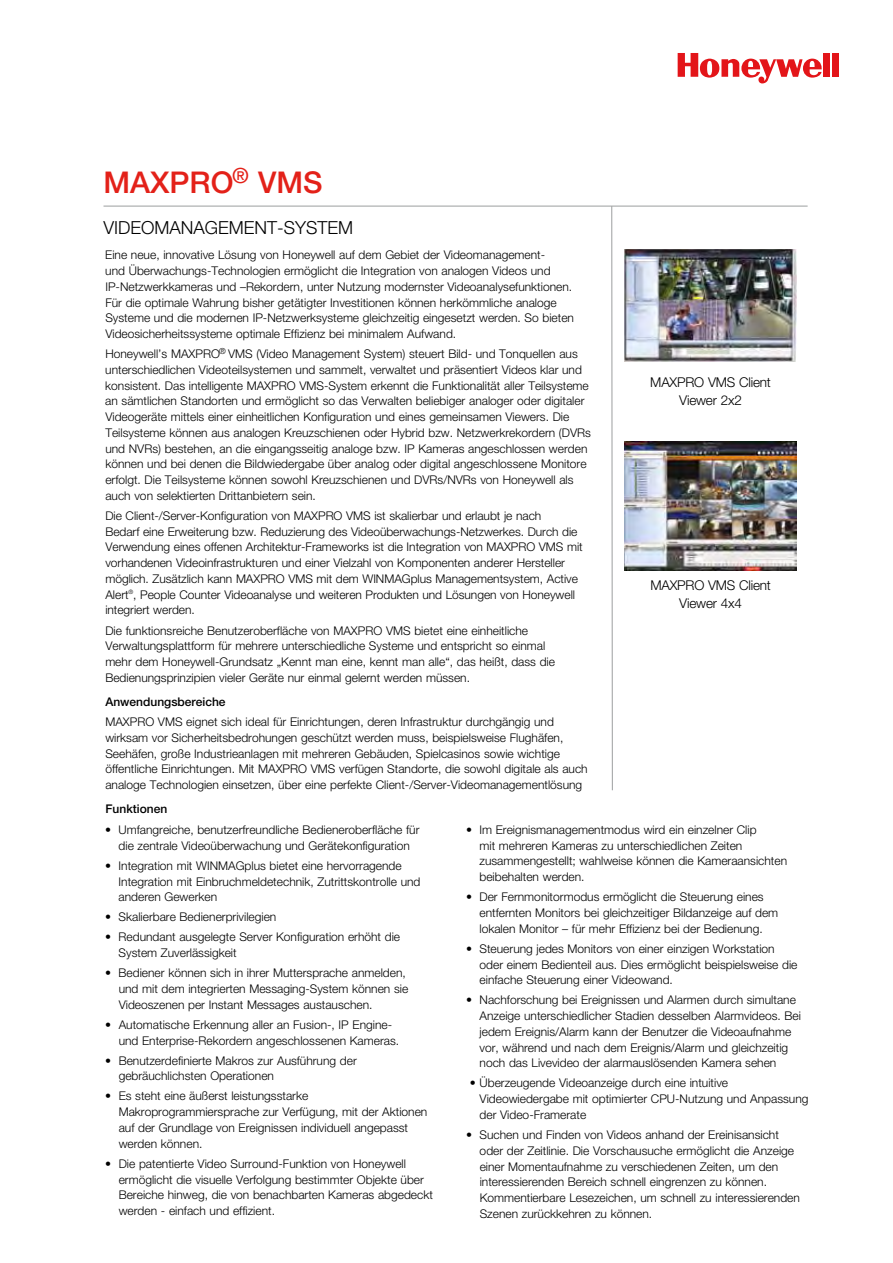
<style>
.page{position:relative;width:893px;height:1263px;background:#fff}
.page>*{position:absolute;margin:0;border:0;box-sizing:border-box;transform-origin:0 0}
.t1{font:500 30px "Helvetica Neue";color:#e32119}
.t2{font:300 18px "Helvetica Neue";color:#000}
.t3{font:300 13.5px/18px "Helvetica Neue";letter-spacing:-.015em;color:#000;text-align:center}
.t4{font:300 12px/15.8px "Helvetica Neue";color:#000}
.t5{font:500 12px "Helvetica Neue";color:#000}
</style>
<div class="page">
<img style="left:624px;top:249px;width:172px;height:112px">
<hr style="left:104px;top:206px;width:704px;height:1px;background:#9c9e9f">
<svg style="left:611px;top:205px;width:2px;height:586px"></svg>
<img style="left:624px;top:441px;width:172px;height:129px">
<div style="left:823px;top:53px;width:7px;height:24px;background:#e31519"></div>
<div style="left:832px;top:53px;width:7px;height:24px;background:#e31519"></div>
<svg style="left:678px;top:53px;width:144px;height:30px"></svg>
<h1 class="t1" style="left:104px;top:165px;width:220px">MAXPRO<sup>®</sup> VMS</h1>
<h2 class="t2" style="left:104px;top:216px;width:251px">VIDEOMANAGEMENT-SYSTEM</h2>
<p class="t4" style="left:105px;top:247px;width:470px">Eine neue, innovative Lösung von Honeywell auf dem Gebiet der Videomanagement-<br>und Überwachungs-Technologien ermöglicht die Integration von analogen Videos und IP-Netzwerkkameras und –Rekordern, unter Nutzung modernster Videoanalysefunktionen.<br>Für die optimale Wahrung bisher getätigter Investitionen können herkömmliche analoge Systeme und die modernen IP-Netzwerksysteme gleichzeitig eingesetzt werden. So bieten Videosicherheitssysteme optimale Effizienz bei minimalem Aufwand.</p>
<p class="t4" style="left:105px;top:346px;width:487px">Honeywell’s MAXPRO<sup>®</sup> VMS (Video Management System) steuert Bild- und Tonquellen aus unterschiedlichen Videoteilsystemen und sammelt, verwaltet und präsentiert Videos klar und konsistent. Das intelligente MAXPRO VMS-System erkennt die Funktionalität aller Teilsysteme an sämtlichen Standorten und ermöglicht so das Verwalten beliebiger analoger oder digitaler Videogeräte mittels einer einheitlichen Konfiguration und eines gemeinsamen Viewers. Die Teilsysteme können aus analogen Kreuzschienen oder Hybrid bzw. Netzwerkrekordern (DVRs und NVRs) bestehen, an die eingangsseitig analoge bzw. IP Kameras angeschlossen werden können und bei denen die Bildwiedergabe über analog oder digital angeschlossene Monitore erfolgt. Die Teilsysteme können sowohl Kreuzschienen und DVRs/NVRs von Honeywell als auch von selektierten Drittanbietern sein.</p>
<p class="t4" style="left:105px;top:507px;width:479px">Die Client-/Server-Konfiguration von MAXPRO VMS ist skalierbar und erlaubt je nach<br>Bedarf eine Erweiterung bzw. Reduzierung des Videoüberwachungs-Netzwerkes. Durch die Verwendung eines offenen Architektur-Frameworks ist die Integration von MAXPRO VMS mit vorhandenen Videoinfrastrukturen und einer Vielzahl von Komponenten anderer Hersteller möglich. Zusätzlich kann MAXPRO VMS mit dem WINMAGplus Managementsystem, Active Alert<sup>®</sup>, People Counter Videoanalyse und weiteren Produkten und Lösungen von Honeywell integriert werden.</p>
<p class="t4" style="left:105px;top:622px;width:451px">Die funktionsreiche Benutzeroberfläche von MAXPRO VMS bietet eine einheitliche Verwaltungsplattform für mehrere unterschiedliche Systeme und entspricht so einmal mehr dem Honeywell-Grundsatz „Kennt man eine, kennt man alle“, das heißt, dass die Bedienungsprinzipien vieler Geräte nur einmal gelernt werden müssen.</p>
<p class="t5" style="left:105px;top:695px;width:122px">Anwendungsbereiche</p>
<p class="t4" style="left:105px;top:714px;width:484px">MAXPRO VMS eignet sich ideal für Einrichtungen, deren Infrastruktur durchgängig und wirksam vor Sicherheitsbedrohungen geschützt werden muss, beispielsweise Flughäfen, Seehäfen, große Industrieanlagen mit mehreren Gebäuden, Spielcasinos sowie wichtige öffentliche Einrichtungen. Mit MAXPRO VMS verfügen Standorte, die sowohl digitale als auch analoge Technologien einsetzen, über eine perfekte Client-/Server-Videomanagementlösung</p>
<p class="t5" style="left:105px;top:801px;width:63px">Funktionen</p>
<p class="t3" style="left:650px;top:372px;width:122px">MAXPRO VMS Client<br>Viewer 2x2</p>
<p class="t3" style="left:650px;top:576px;width:122px">MAXPRO VMS Client<br>Viewer 4x4</p>
<p class="t4" style="left:105px;top:821px;width:316px;text-align:center">• Umfangreiche, benutzerfreundliche Bedieneroberfläche für die zentrale Videoüberwachung und Gerätekonfiguration</p>
<p class="t4" style="left:119px;top:857px;width:303px;text-indent:-14px">• Integration mit WINMAGplus bietet eine hervorragende<br>Integration mit Einbruchmeldetechnik, Zutrittskontrolle und anderen Gewerken</p>
<p class="t4" style="left:105px;top:909px;width:173px">• Skalierbare Bedienerprivilegien</p>
<p class="t4" style="left:119px;top:929px;width:283px;text-indent:-14px">• Redundant ausgelegte Server Konfiguration erhöht die<br>System Zuverlässigkeit</p>
<p class="t4" style="left:119px;top:965px;width:291px;text-indent:-14px">• Bediener können sich in ihrer Muttersprache anmelden, und mit dem integrierten Messaging-System können sie<br>Videoszenen per Instant Messages austauschen.</p>
<p class="t4" style="left:119px;top:1016px;width:282px;text-indent:-14px">• Automatische Erkennung aller an Fusion-, IP Engine&shy;und Enterprise-Rekordern angeschlossenen Kameras.</p>
<p class="t4" style="left:119px;top:1052px;width:240px;text-indent:-14px">• Benutzerdefinierte Makros zur Ausführung der gebräuchlichsten Operationen</p>
<p class="t4" style="left:119px;top:1088px;width:310px;text-indent:-14px">• Es steht eine äußerst leistungsstarke Makroprogrammiersprache zur Verfügung, mit der Aktionen auf der Grundlage von Ereignissen individuell angepasst werden können.</p>
<p class="t4" style="left:119px;top:1155px;width:316px;text-indent:-14px">• Die patentierte Video Surround-Funktion von Honeywell ermöglicht die visuelle Verfolgung bestimmter Objekte über Bereiche hinweg, die von benachbarten Kameras abgedeckt werden - einfach und effizient.</p>
<p class="t4" style="left:479px;top:821px;width:309px;text-indent:-14px">• Im Ereignismanagementmodus wird ein einzelner Clip<br>mit mehreren Kameras zu unterschiedlichen Zeiten zusammengestellt; wahlweise können die Kameraansichten beibehalten werden.</p>
<p class="t4" style="left:479px;top:889px;width:300px;text-indent:-14px">• Der Fernmonitormodus ermöglicht die Steuerung eines entfernten Monitors bei gleichzeitiger Bildanzeige auf dem lokalen Monitor – für mehr Effizienz bei der Bedienung.</p>
<p class="t4" style="left:480px;top:940px;width:319px;text-indent:-14px">• Steuerung jedes Monitors von einer einzigen Workstation oder einem Bedienteil aus. Dies ermöglicht beispielsweise die einfache Steuerung einer Videowand.</p>
<p class="t4" style="left:480px;top:992px;width:323px;text-indent:-14px">• Nachforschung bei Ereignissen und Alarmen durch simultane Anzeige unterschiedlicher Stadien desselben Alarmvideos. Bei jedem Ereignis/Alarm kann der Benutzer die Videoaufnahme vor, während und nach dem Ereignis/Alarm und gleichzeitig noch das Livevideo der alarmauslösenden Kamera sehen</p>
<p class="t4" style="left:480px;top:1075px;width:330px;text-indent:-10px">• Überzeugende Videoanzeige durch eine intuitive<br>Videowiedergabe mit optimierter CPU-Nutzung und Anpassung der Video-Framerate</p>
<p class="t4" style="left:480px;top:1126px;width:322px;text-indent:-14px">• Suchen und Finden von Videos anhand der Ereinisansicht oder der Zeitlinie. Die Vorschausuche ermöglicht die Anzeige einer Momentaufnahme zu verschiedenen Zeiten, um den interessierenden Bereich schnell eingrenzen zu können.<br>Kommentierbare Lesezeichen, um schnell zu interessierenden Szenen zurückkehren zu können.</p>
</div>
